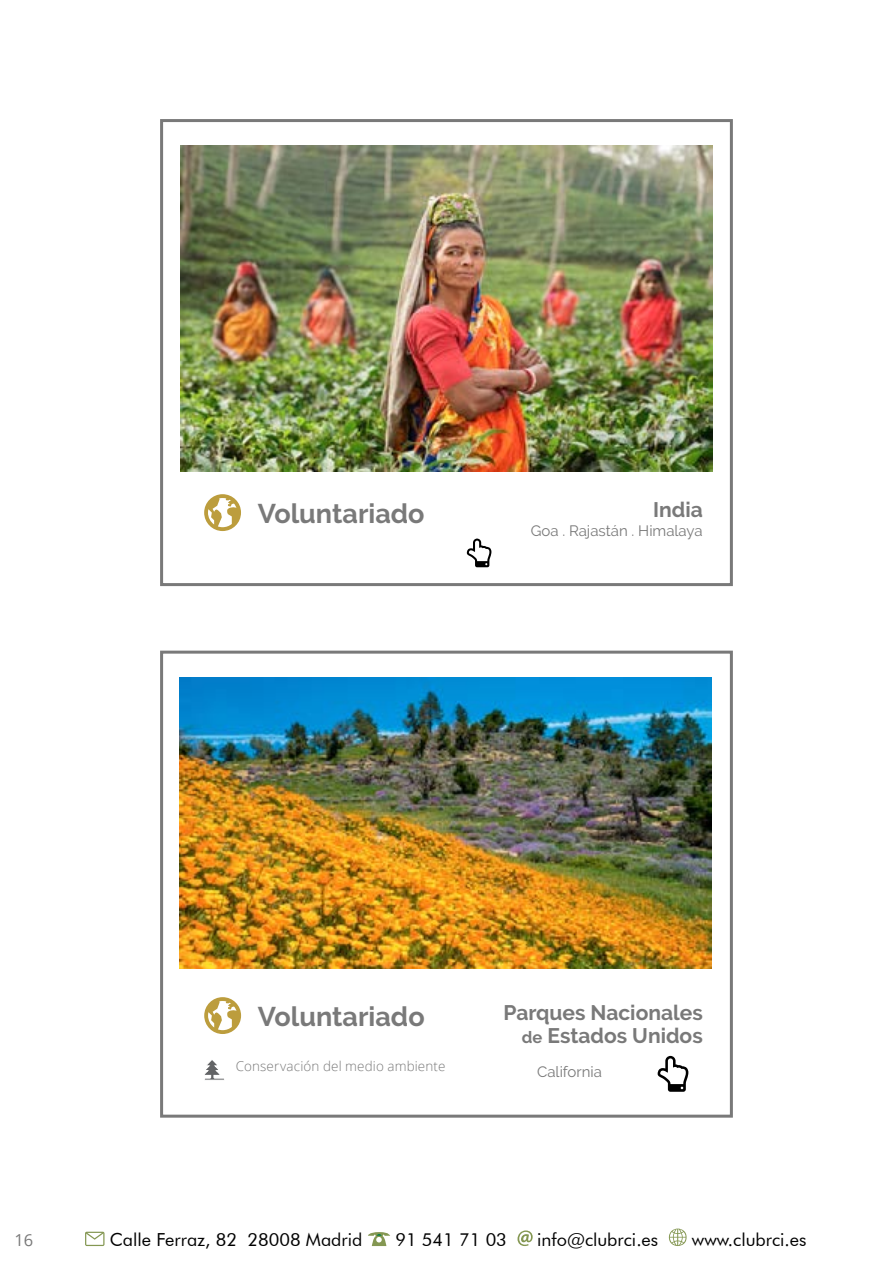
<style>
.page{position:relative;width:893px;height:1263px;background:#fff}
.page>*{position:absolute;margin:0;border:0;box-sizing:border-box;transform-origin:0 0}
.t1{font:700 27px "Raleway";color:#797979}
.t2{font:700 21px/22.8px "Raleway";color:#797979;text-align:right}
.t3{font:18px "Futura BT";color:#000}
.t4{font:16.5px "Open Sans";color:#797979}
.t5{font:15px "Raleway";color:#797979}
.t6{font:300 13.5px "Open Sans";letter-spacing:.01em;color:#797979}
.s1{font-size:16.5px}
</style>
<div class="page">
<div style="left:160px;top:651px;width:573px;height:467px;border:3px solid #797979"></div>
<img style="left:180px;top:678px;width:531px;height:290px">
<svg style="left:658px;top:1056px;width:30px;height:36px"></svg>
<svg style="left:204px;top:1060px;width:20px;height:20px"></svg>
<svg style="left:204px;top:997px;width:37px;height:37px"></svg>
<div style="left:160px;top:119px;width:573px;height:467px;border:3px solid #797979"></div>
<img style="left:180px;top:146px;width:533px;height:325px">
<svg style="left:467px;top:539px;width:24px;height:28px"></svg>
<svg style="left:204px;top:494px;width:37px;height:37px"></svg>
<svg style="left:85px;top:1232px;width:19px;height:14px"></svg>
<svg style="left:368px;top:1232px;width:22px;height:14px"></svg>
<svg style="left:517px;top:1230px;width:16px;height:16px"></svg>
<svg style="left:669px;top:1228px;width:18px;height:18px"></svg>
<h1 class="t1" style="left:258px;top:498px;width:168px">Voluntariado</h1>
<p class="t2" style="left:653px;top:498px;width:51px">India</p>
<p class="t5" style="left:531px;top:522px;width:173px">Goa . Rajastán . Himalaya</p>
<h1 class="t1" style="left:258px;top:1001px;width:168px">Voluntariado</h1>
<p class="t6" style="left:236px;top:1057px;width:211px">Conservación del medio ambiente</p>
<p class="t2" style="left:503px;top:1001px;width:201px">Parques Nacionales <span class="s1">de</span> Estados Unidos</p>
<p class="t5" style="left:537px;top:1063px;width:66px">California</p>
<p class="t4" style="left:14px;top:1229px;width:20px">16</p>
<p class="t3" style="left:110px;top:1229px;width:254px">Calle Ferraz, 82 28008 Madrid</p>
<p class="t3" style="left:395px;top:1229px;width:113px">91 541 71 03</p>
<p class="t3" style="left:537px;top:1229px;width:123px">info@clubrci.es</p>
<p class="t3" style="left:692px;top:1229px;width:116px">www.clubrci.es</p>
</div>
